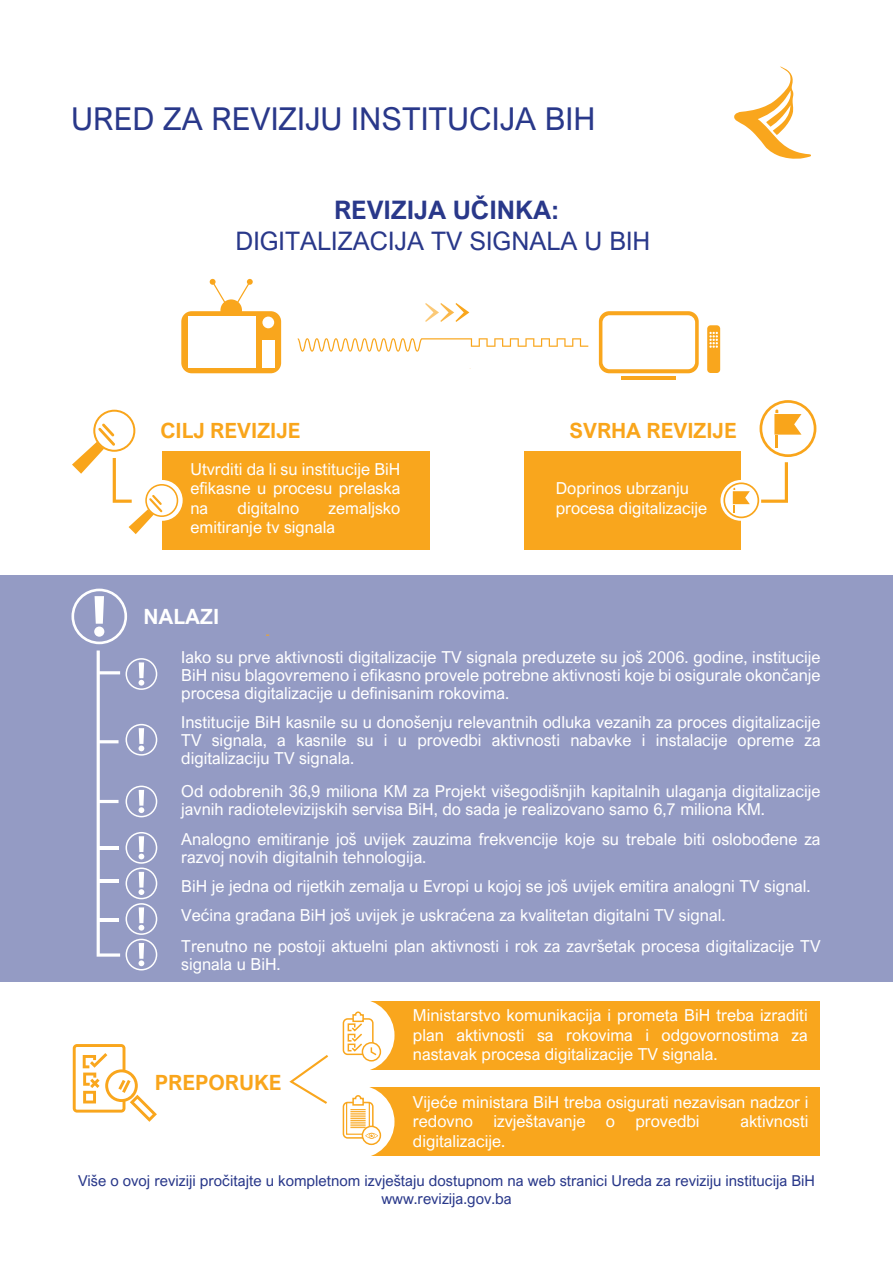
<style>
.page{position:relative;width:893px;height:1263px;background:#fff}
.page>*{position:absolute;margin:0;border:0;box-sizing:border-box;transform-origin:0 0}
.t1{font:31.5px "Arial Nova";color:#29388a}
.t2{font:25.5px "Arial Nova";color:#29388a}
.t3{font:700 25.5px "Arial Nova";color:#29388a}
.t4{font:700 21px "Arial Nova";color:#f9a51b}
.t5{font:700 21px "Arial Nova";color:#fff}
.t6{font:16.5px/19.5px "Arial Nova";color:#fff}
.t7{font:15px/18px "Arial Nova";color:#29388a;text-align:center}
</style>
<div class="page">
<div style="left:0;top:575px;width:893px;height:406px;background:#949bc4"></div>
<div style="left:162px;top:451px;width:267px;height:98px;background:#f9a61d"></div>
<svg style="left:142px;top:480px;width:41px;height:41px"></svg>
<div style="left:524px;top:451px;width:217px;height:98px;background:#f9a61d"></div>
<svg style="left:720px;top:480px;width:41px;height:41px"></svg>
<div style="left:352px;top:1001px;width:468px;height:69px;background:#f9a61d"></div>
<div style="left:352px;top:1087px;width:468px;height:69px;background:#f9a61d"></div>
<svg style="left:734px;top:67px;width:77px;height:92px"></svg>
<svg style="left:73px;top:1044px;width:84px;height:78px"></svg>
<svg style="left:71px;top:589px;width:56px;height:55px"></svg>
<div style="left:94px;top:626px;width:10px;height:11px;background:#fff;border-radius:50%"></div>
<svg style="left:126px;top:658px;width:31px;height:32px"></svg>
<svg style="left:126px;top:724px;width:31px;height:32px"></svg>
<svg style="left:126px;top:786px;width:31px;height:31px"></svg>
<svg style="left:126px;top:832px;width:31px;height:138px"></svg>
<svg style="left:97px;top:650px;width:23px;height:307px"></svg>
<svg style="left:72px;top:410px;width:106px;height:124px"></svg>
<svg style="left:723px;top:400px;width:93px;height:118px"></svg>
<hr style="left:99px;top:846px;width:20px;height:4px;background:#fff">
<hr style="left:99px;top:880px;width:20px;height:3px;background:#fff">
<hr style="left:99px;top:918px;width:20px;height:3px;background:#fff">
<div style="left:321px;top:999px;width:73px;height:73px;background:#fff;border-radius:50%"></div>
<div style="left:321px;top:1085px;width:73px;height:73px;background:#fff;border-radius:50%"></div>
<div style="left:362px;top:1042px;width:19px;height:19px;border:1px solid #f9a61d;border-radius:50%"></div>
<svg style="left:362px;top:1126px;width:18px;height:18px"></svg>
<div style="left:362px;top:1125px;width:19px;height:20px;border:1px solid #f9a61d;border-radius:50%"></div>
<svg style="left:289px;top:1011px;width:89px;height:128px"></svg>
<div style="left:181px;top:311px;width:100px;height:62px;background:#f9a61d;border-radius:10px"></div>
<div style="left:220px;top:299px;width:22px;height:22px;background:linear-gradient(to right,#f9a61d,#f9a61d);border-radius:50%"></div>
<svg style="left:210px;top:279px;width:43px;height:36px"></svg>
<div style="left:188px;top:317px;width:67px;height:51px;background:#fff"></div>
<div style="left:262px;top:317px;width:12px;height:11px;background:#fff;border-radius:50%"></div>
<div style="left:262px;top:340px;width:13px;height:28px;background:#fff"></div>
<svg style="left:599px;top:311px;width:100px;height:62px"></svg>
<div style="left:602px;top:315px;width:93px;height:54px;background:#fff;border-radius:7px"></div>
<hr style="left:621px;top:377px;width:55px;height:3px;background:#f9a61d">
<div style="left:707px;top:325px;width:13px;height:48px;background:#f9a61d;border-radius:3px"></div>
<svg style="left:709px;top:332px;width:9px;height:16px"></svg>
<svg style="left:298px;top:338px;width:290px;height:14px"></svg>
<svg style="left:425px;top:303px;width:44px;height:19px"></svg>
<h1 class="t1" style="left:71px;top:101px;width:526px">URED ZA REVIZIJU INSTITUCIJA BIH</h1>
<h2 class="t3" style="left:334px;top:195px;width:226px">REVIZIJA UČINKA:</h2>
<h2 class="t2" style="left:236px;top:226px;width:416px">DIGITALIZACIJA TV SIGNALA U BIH</h2>
<p class="t4" style="left:160px;top:418px;width:142px">CILJ REVIZIJE</p>
<p class="t4" style="left:570px;top:418px;width:169px">SVRHA REVIZIJE</p>
<p class="t6" style="left:190px;top:459px;width:211px;text-align:justify">Utvrditi da li su institucije BiH efikasne u procesu prelaska na</p>
<p class="t6" style="left:556px;top:479px;width:153px">Doprinos ubrzanju procesa digitalizacije</p>
<p class="t6" style="left:190px;top:498px;width:211px;text-indent:138px">zemaljsko emitiranje tv signala</p>
<p class="t6" style="left:238px;top:498px;width:63px">digitalno</p>
<p class="t5" style="left:143px;top:604px;width:77px">NALAZI</p>
<p class="t6" style="left:181px;top:649px;width:641px;line-height:18px;text-align:justify">Iako su prve aktivnosti digitalizacije TV signala preduzete su još 2006. godine, institucije BiH nisu blagovremeno i efikasno provele potrebne aktivnosti koje bi osigurale okončanje procesa digitalizacije u definisanim rokovima.</p>
<p class="t6" style="left:181px;top:713px;width:641px;line-height:18px;text-align:justify">Institucije BiH kasnile su u donošenju relevantnih odluka vezanih za proces digitalizacije TV signala, a kasnile su i u provedbi aktivnosti nabavke i instalacije opreme za digitalizaciju TV signala.</p>
<p class="t6" style="left:181px;top:782px;width:641px;line-height:18px">Od odobrenih 36,9 miliona KM za Projekt višegodišnjih kapitalnih ulaganja digitalizacije javnih radiotelevizijskih servisa BiH, do sada je realizovano samo 6,7 miliona KM.</p>
<p class="t6" style="left:181px;top:830px;width:641px;line-height:18px">Analogno emitiranje još uvijek zauzima frekvencije koje su trebale biti oslobođene za razvoj novih digitalnih tehnologija.</p>
<p class="t6" style="left:181px;top:871px;width:641px;line-height:29.8px">BiH je jedna od rijetkih zemalja u Evropi u kojoj se još uvijek emitira analogni TV signal.<br>Većina građana BiH još uvijek je uskraćena za kvalitetan digitalni TV signal.<br>Trenutno ne postoji aktuelni plan aktivnosti i rok za završetak procesa digitalizacije TV</p>
<p class="t6" style="left:181px;top:954px;width:101px">signala u BiH.</p>
<p class="t4" style="left:155px;top:1070px;width:128px">PREPORUKE</p>
<p class="t6" style="left:413px;top:1006px;width:396px;text-align:justify">Ministarstvo komunikacija i prometa BiH treba izraditi plan aktivnosti sa rokovima i odgovornostima za nastavak procesa digitalizacije TV signala.</p>
<p class="t6" style="left:413px;top:1092px;width:397px">Vijeće ministara BiH treba osigurati nezavisan nadzor i redovno izvještavanje o provedbi</p>
<p class="t6" style="left:740px;top:1112px;width:70px">aktivnosti</p>
<p class="t6" style="left:413px;top:1131px;width:94px">digitalizacije.</p>
<p class="t7" style="left:78px;top:1171px;width:738px">Više o ovoj reviziji pročitajte u kompletnom izvještaju dostupnom na web stranici Ureda za reviziju institucija BiH www.revizija.gov.ba</p>
</div>
